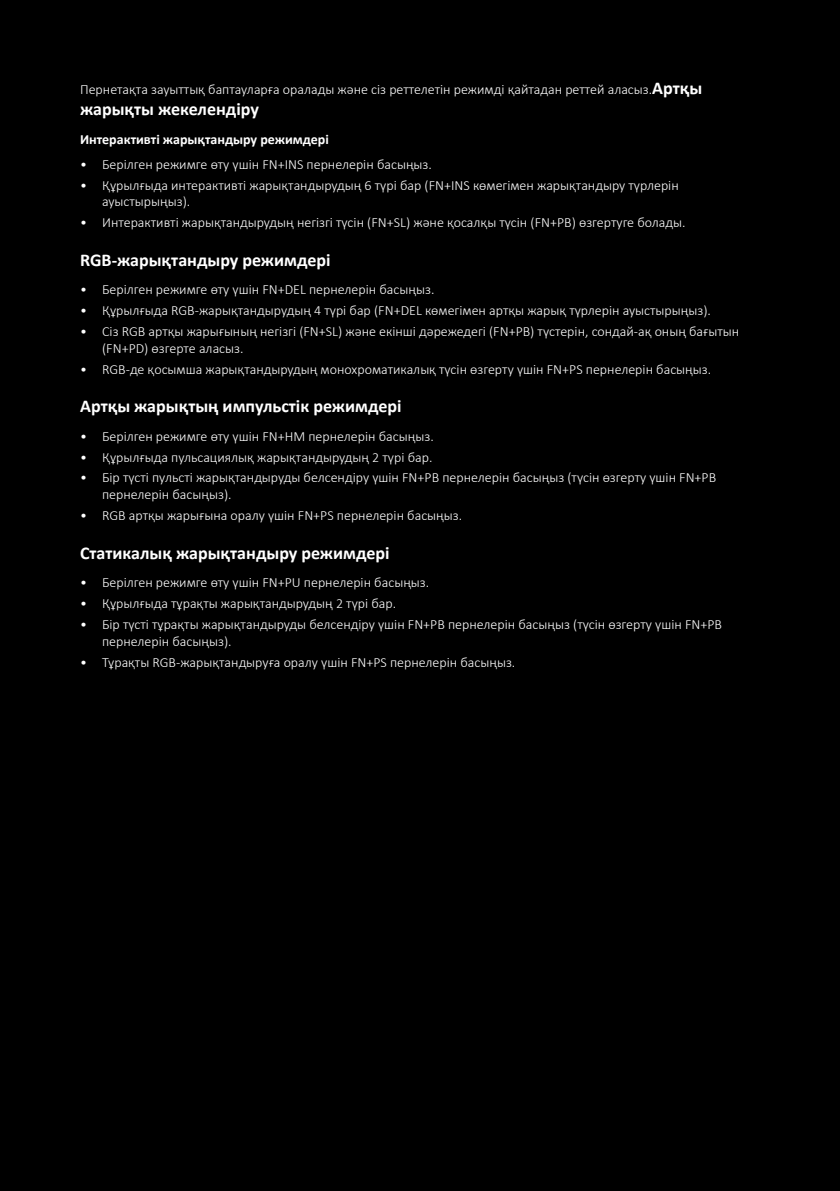
<style>
.page{position:relative;width:840px;height:1191px;background:#fff}
.page>*{position:absolute;margin:0;border:0;box-sizing:border-box;transform-origin:0 0}
.t1{font:700 18px "Calibri";color:#fff}
.t2{font:300 14px/16.8px "Calibri";color:#fff}
.t3{font:700 14px "Calibri";color:#fff}
.s1{font-weight:700;font-size:18px}
</style>
<div class="page">
<div style="left:0;top:0;width:839px;height:1191px;background:#000"></div>
<p class="t2" style="left:80px;top:80px;width:623px">Пернетақта зауыттық баптауларға оралады және сіз реттелетін режимді қайтадан реттей аласыз.<span class="s1">Артқы</span></p>
<p class="t1" style="left:80px;top:96px;width:180px">жарықты жекелендіру</p>
<p class="t3" style="left:80px;top:129px;width:250px">Интерактивті жарықтандыру режимдері</p>
<p class="t2" style="left:80px;top:156px;width:353px">• Берілген режимге өту үшін FN+INS пернелерін басыңыз.</p>
<p class="t2" style="left:102px;top:176px;width:578px;text-indent:-22px">• Құрылғыда интерактивті жарықтандырудың 6 түрі бар (FN+INS көмегімен жарықтандыру түрлерін ауыстырыңыз).</p>
<p class="t2" style="left:80px;top:214px;width:606px">• Интерактивті жарықтандырудың негізгі түсін (FN+SL) және қосалқы түсін (FN+PB) өзгертуге болады.</p>
<p class="t1" style="left:80px;top:247px;width:252px">RGB-жарықтандыру режимдері</p>
<p class="t2" style="left:80px;top:281px;width:355px">• Берілген режимге өту үшін FN+DEL пернелерін басыңыз.</p>
<p class="t2" style="left:80px;top:302px;width:632px">• Құрылғыда RGB-жарықтандырудың 4 түрі бар (FN+DEL көмегімен артқы жарық түрлерін ауыстырыңыз).</p>
<p class="t2" style="left:102px;top:323px;width:638px;text-indent:-22px">• Сіз RGB артқы жарығының негізгі (FN+SL) және екінші дәрежедегі (FN+PB) түстерін, сондай-ақ оның бағытын (FN+PD) өзгерте аласыз.</p>
<p class="t2" style="left:80px;top:360px;width:632px">• RGB-де қосымша жарықтандырудың монохроматикалық түсін өзгерту үшін FN+PS пернелерін басыңыз.</p>
<p class="t1" style="left:80px;top:393px;width:323px">Артқы жарықтың импульстік режимдері</p>
<p class="t2" style="left:80px;top:428px;width:355px">• Берілген режимге өту үшін FN+HM пернелерін басыңыз.</p>
<p class="t2" style="left:80px;top:448px;width:354px">• Құрылғыда пульсациялық жарықтандырудың 2 түрі бар.</p>
<p class="t2" style="left:102px;top:469px;width:615px;text-indent:-22px">• Бір түсті пульсті жарықтандыруды белсендіру үшін FN+PB пернелерін басыңыз (түсін өзгерту үшін FN+PB пернелерін басыңыз).</p>
<p class="t2" style="left:80px;top:507px;width:383px">• RGB артқы жарығына оралу үшін FN+PS пернелерін басыңыз.</p>
<p class="t1" style="left:80px;top:540px;width:311px">Статикалық жарықтандыру режимдері</p>
<p class="t2" style="left:80px;top:574px;width:350px">• Берілген режимге өту үшін FN+PU пернелерін басыңыз.</p>
<p class="t2" style="left:80px;top:595px;width:317px">• Құрылғыда тұрақты жарықтандырудың 2 түрі бар.</p>
<p class="t2" style="left:102px;top:616px;width:621px;text-indent:-22px">• Бір түсті тұрақты жарықтандыруды белсендіру үшін FN+PB пернелерін басыңыз (түсін өзгерту үшін FN+PB пернелерін басыңыз).</p>
<p class="t2" style="left:80px;top:653px;width:436px">• Тұрақты RGB-жарықтандыруға оралу үшін FN+PS пернелерін басыңыз.</p>
</div>
